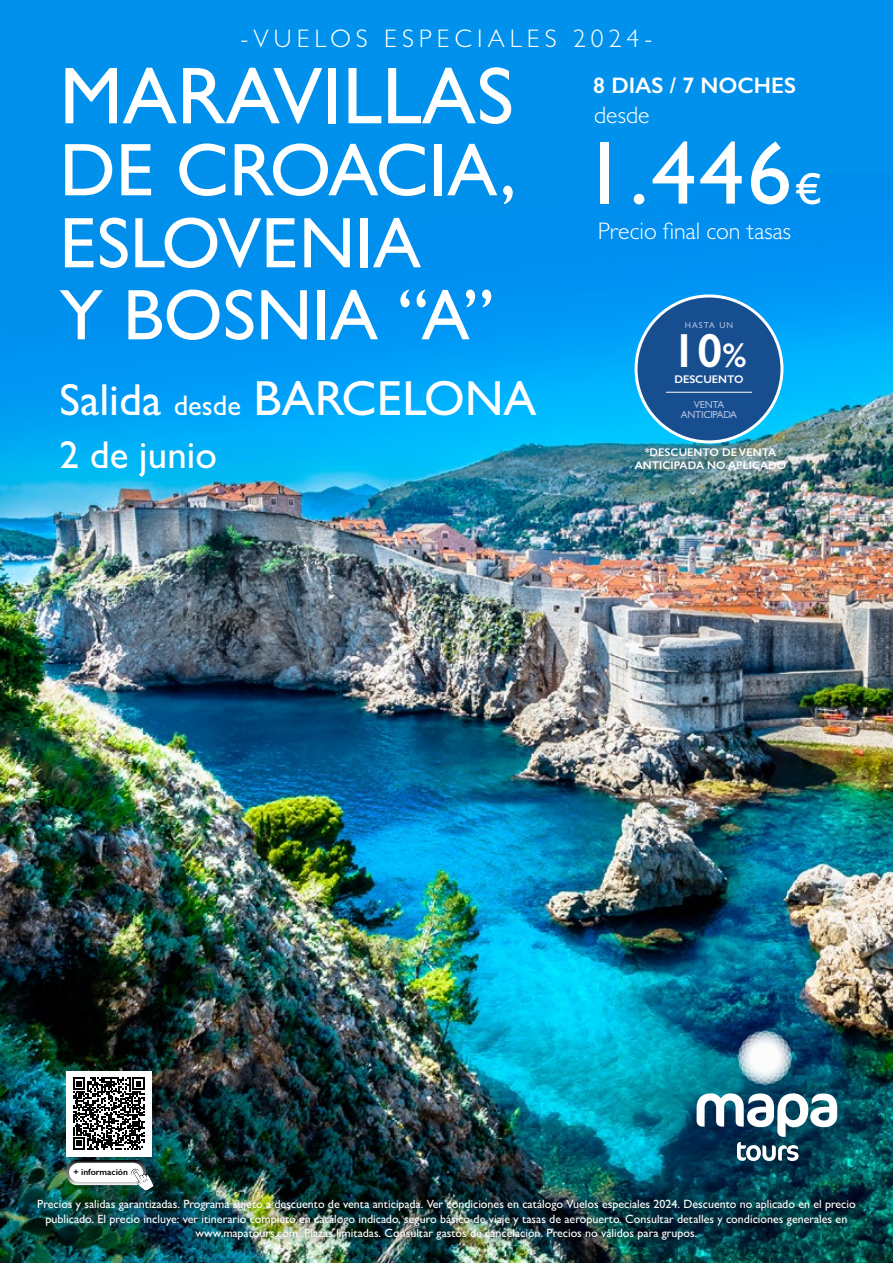
<style>
.page{position:relative;width:893px;height:1263px;background:#0091ec}
.page>*{position:absolute;margin:0;border:0;box-sizing:border-box;transform-origin:0 0}
.t1{font:500 90px "Gill Sans";color:#fff}
.t2{font:500 81px "Gill Sans";color:#fff}
.t3{font:500 75px "Gill Sans";color:#fff}
.t4{font:500 72px/72px "Gill Sans";color:#fff}
.t5{font:500 49.5px "Gill Sans";color:#fff}
.t6{font:600 48.15px "Gill Sans";color:#fff}
.t7{font:500 39px "Gill Sans";color:#fff}
.t8{font:300 25.5px "Gill Sans";letter-spacing:.2em;color:#fff}
.t9{font:300 24px "Gill Sans";color:#fff}
.t10{font:600 22.5px "Gill Sans";color:#fff}
.t11{font:500 12px/14.4px "Gill Sans";color:#fff;text-align:center}
.t12{font:600 11.1px/13.4px "Gill Sans";color:#fff;text-align:center}
.t13{font:500 10.35px/10.4px "Gill Sans";letter-spacing:-.03em;color:#afbfdc;text-align:center}
.t14{font:600 9px "Gill Sans";color:#000}
.t15{font:500 8.55px "Gill Sans";letter-spacing:.12em;color:#afbfdc}
.s1{font-size:45px}
.s2{font-size:28.5px}
.s3{font-size:34.35px}
</style>
<div class="page">
<img style="left:0;top:284px;width:893px;height:979px">
<svg style="left:739px;top:1031px;width:52px;height:53px;background:#a7beca"></svg>
<svg style="left:697px;top:1093px;width:140px;height:68px;background:#597c8e"></svg>
<div style="left:66px;top:1070px;width:86px;height:86px;background:#fff"></div>
<svg style="left:73px;top:1077px;width:72px;height:72px"></svg>
<svg style="left:66px;top:1160px;width:88px;height:30px;background:#a8b6b2"></svg>
<div style="left:29px;top:1190px;width:835px;height:58px;background:#000;opacity:.75"></div>
<div style="left:636px;top:296px;width:146px;height:146px;background:#174e90;border-radius:50%"></div>
<div style="left:634px;top:294px;width:149px;height:149px;border:3px solid #fff;border-radius:50%"></div>
<hr style="left:666px;top:392px;width:86px;height:1px;background:#fff">
<h3 class="t8" style="left:241px;top:23px;width:413px">-VUELOS ESPECIALES 2024-</h3>
<h2 class="t2" style="left:60px;top:48px;width:456px">MARAVILLAS</h2>
<h3 class="t3" style="left:60px;top:125px;width:459px">DE CROACIA,</h3>
<h3 class="t4" style="left:60px;top:206px;width:436px">ESLOVENIA<br>Y BOSNIA “A”</h3>
<h3 class="t5" style="left:60px;top:369px;width:478px"><span class="s1">Salida</span> <span class="s2">desde</span> BARCELONA</h3>
<h3 class="t7" style="left:60px;top:431px;width:159px">2 de junio</h3>
<h3 class="t10" style="left:593px;top:72px;width:204px">8 DIAS / 7 NOCHES</h3>
<h3 class="t9" style="left:594px;top:100px;width:57px">desde</h3>
<h1 class="t1" style="left:581px;top:120px;width:242px">1.446<span class="s1">€</span></h1>
<h3 class="t9" style="left:598px;top:217px;width:195px">Precio final con tasas</h3>
<p class="t15" style="left:685px;top:320px;width:50px">HASTA UN</p>
<h3 class="t6" style="left:672px;top:322px;width:76px">10<span class="s3">%</span></h3>
<p class="t12" style="left:674px;top:373px;width:71px">DESCUENTO</p>
<p class="t13" style="left:681px;top:399px;width:58px">VENTA<br>ANTICIPADA</p>
<p class="t12" style="left:635px;top:445px;width:153px">*DESCUENTO DE VENTA<br>ANTICIPADA NO APLICADO</p>
<p class="t14" style="left:73px;top:1167px;width:56px">+ información</p>
<p class="t11" style="left:37px;top:1197px;width:820px">Precios y salidas garantizadas. Programa sujeto a descuento de venta anticipada. Ver condiciones en catálogo Vuelos especiales 2024. Descuento no aplicado en el precio publicado. El precio incluye: ver itinerario completo en catálogo indicado, seguro básico de viaje y tasas de aeropuerto. Consultar detalles y condiciones generales en www.mapatours.com. Plazas limitadas. Consultar gastos de cancelación. Precios no válidos para grupos.</p>
</div>
